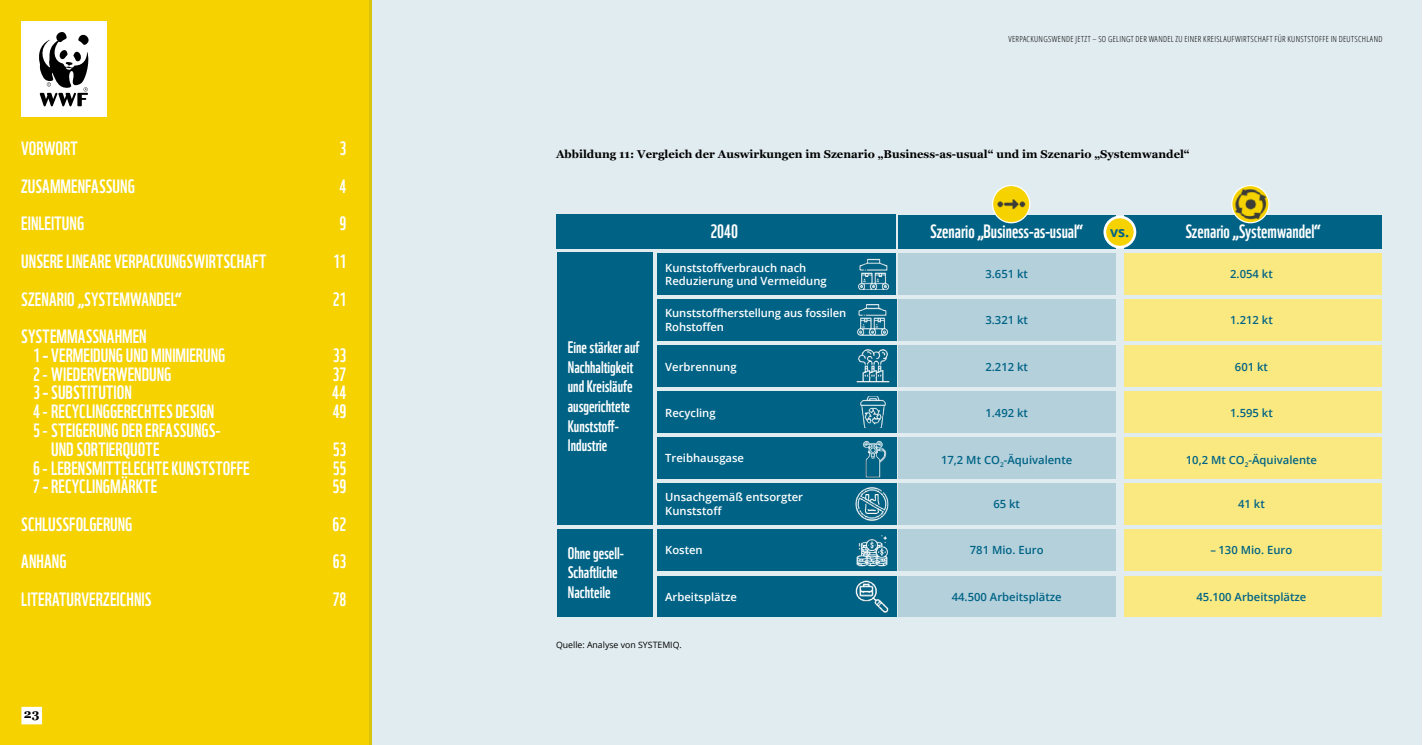
<style>
.page{position:relative;width:1425px;height:745px;background:#fff}
.page>*{position:absolute;margin:0;border:0;box-sizing:border-box;transform-origin:0 0}
.t1{font:18.75px/18.8px "WWF";letter-spacing:.005em;color:#fff}
.t2{font:16.25px/19.5px "WWF";color:#fff}
.t3{font:700 14.12px "Open Sans";color:#006386}
.t4{font:700 12.5px "Georgia";color:#000}
.t5{font:600 11.25px/13.5px "Open Sans";color:#fff}
.t6{font:600 11.25px "Open Sans";color:#006386}
.t7{font:700 11.25px "Georgia";color:#000}
.t8{font:8.75px "Open Sans";color:#000}
.t9{font:300 condensed 8.38px "Open Sans";letter-spacing:.035em;color:#000}
</style>
<div class="page">
<div style="left:0;top:0;width:372px;height:744px;background:#f5d200"></div>
<div style="left:369px;top:0;width:1053px;height:744px;background:#e1ecf0"></div>
<div style="left:557px;top:253px;width:95px;height:271px;background:#006386"></div>
<div style="left:557px;top:529px;width:95px;height:88px;background:#006386"></div>
<div style="left:657px;top:299px;width:239px;height:41px;background:#006386"></div>
<div style="left:657px;top:345px;width:239px;height:41px;background:#006386"></div>
<div style="left:657px;top:391px;width:239px;height:41px;background:#006386"></div>
<div style="left:657px;top:437px;width:239px;height:41px;background:#006386"></div>
<div style="left:657px;top:483px;width:239px;height:41px;background:#006386"></div>
<div style="left:657px;top:529px;width:239px;height:41px;background:#006386"></div>
<div style="left:657px;top:576px;width:239px;height:41px;background:#006386"></div>
<div style="left:898px;top:215px;width:217px;height:33px;background:#006386"></div>
<div style="left:1123px;top:215px;width:258px;height:33px;background:#006386"></div>
<div style="left:898px;top:299px;width:217px;height:41px;background:#b3d0db"></div>
<div style="left:898px;top:345px;width:217px;height:41px;background:#b3d0db"></div>
<div style="left:898px;top:391px;width:217px;height:41px;background:#b3d0db"></div>
<div style="left:898px;top:437px;width:217px;height:41px;background:#b3d0db"></div>
<div style="left:898px;top:483px;width:217px;height:41px;background:#b3d0db"></div>
<div style="left:898px;top:529px;width:217px;height:41px;background:#b3d0db"></div>
<div style="left:898px;top:576px;width:217px;height:41px;background:#b3d0db"></div>
<div style="left:1123px;top:299px;width:258px;height:41px;background:#fae980"></div>
<div style="left:1123px;top:345px;width:258px;height:41px;background:#fae980"></div>
<div style="left:1123px;top:391px;width:258px;height:41px;background:#fae980"></div>
<div style="left:1123px;top:437px;width:258px;height:41px;background:#fae980"></div>
<div style="left:1123px;top:483px;width:258px;height:41px;background:#fae980"></div>
<div style="left:1123px;top:529px;width:258px;height:41px;background:#fae980"></div>
<div style="left:1123px;top:576px;width:258px;height:41px;background:#fae980"></div>
<svg style="left:1103px;top:215px;width:33px;height:33px"></svg>
<img style="left:857px;top:304px;width:31px;height:31px">
<img style="left:860px;top:396px;width:26px;height:31px">
<img style="left:862px;top:440px;width:25px;height:38px">
<img style="left:856px;top:349px;width:33px;height:33px">
<img style="left:855px;top:487px;width:33px;height:33px">
<img style="left:856px;top:535px;width:32px;height:31px">
<img style="left:855px;top:580px;width:33px;height:32px">
<div style="left:556px;top:214px;width:339px;height:34px;background:#006386"></div>
<div style="left:657px;top:253px;width:238px;height:41px;background:#006386"></div>
<img style="left:858px;top:258px;width:31px;height:31px">
<div style="left:898px;top:253px;width:217px;height:41px;background:#b3d0db"></div>
<div style="left:1123px;top:253px;width:258px;height:41px;background:#fae980"></div>
<svg style="left:992px;top:185px;width:37px;height:37px"></svg>
<div style="left:992px;top:185px;width:38px;height:38px;border:1px solid #fff;border-radius:50%"></div>
<svg style="left:1231px;top:185px;width:37px;height:37px"></svg>
<div style="left:1231px;top:185px;width:38px;height:38px;border:1px solid #fff;border-radius:50%"></div>
<img style="left:995px;top:188px;width:32px;height:31px">
<img style="left:1234px;top:188px;width:32px;height:31px">
<div style="left:21px;top:21px;width:85px;height:96px;background:#fff"></div>
<svg style="left:39px;top:32px;width:50px;height:74px"></svg>
<div style="left:21px;top:706px;width:21px;height:18px;background:#fff"></div>
<p class="t1" style="left:21px;top:137px;width:58px">VORWORT</p>
<p class="t1" style="left:339px;top:137px;width:8px">3</p>
<p class="t1" style="left:21px;top:175px;width:115px">ZUSAMMENFASSUNG</p>
<p class="t1" style="left:339px;top:175px;width:8px">4</p>
<p class="t1" style="left:21px;top:212px;width:64px">EINLEITUNG</p>
<p class="t1" style="left:339px;top:212px;width:8px">9</p>
<p class="t1" style="left:21px;top:250px;width:246px">UNSERE LINEARE VERPACKUNGSWIRTSCHAFT</p>
<p class="t1" style="left:333px;top:250px;width:15px">11</p>
<p class="t1" style="left:21px;top:287px;width:162px">SZENARIO „SYSTEMWANDEL“</p>
<p class="t1" style="left:333px;top:287px;width:15px">21</p>
<p class="t1" style="left:33px;top:325px;width:194px;text-indent:-12px">SYSTEMMASSNAHMEN<br>1 – VERMEIDUNG UND MINIMIERUNG</p>
<p class="t1" style="left:333px;top:344px;width:15px">33</p>
<p class="t1" style="left:33px;top:362px;width:140px">2 - WIEDERVERWENDUNG</p>
<p class="t1" style="left:332px;top:362px;width:15px">37</p>
<p class="t1" style="left:33px;top:381px;width:100px">3 –SUBSTITUTION</p>
<p class="t1" style="left:332px;top:381px;width:16px">44</p>
<p class="t1" style="left:33px;top:400px;width:183px">4 - RECYCLINGGERECHTES DESIGN</p>
<p class="t1" style="left:333px;top:400px;width:15px">49</p>
<p class="t1" style="left:51px;top:419px;width:171px;text-indent:-18px">5 - STEIGERUNG DER ERFASSUNGS-<br>UND SORTIERQUOTE</p>
<p class="t1" style="left:333px;top:437px;width:15px">53</p>
<p class="t1" style="left:33px;top:456px;width:218px">6 - LEBENSMITTELECHTE KUNSTSTOFFE</p>
<p class="t1" style="left:333px;top:456px;width:15px">55</p>
<p class="t1" style="left:33px;top:475px;width:126px">7 – RECYCLINGMÄRKTE</p>
<p class="t1" style="left:332px;top:475px;width:15px">59</p>
<p class="t1" style="left:21px;top:512px;width:113px">SCHLUSSFOLGERUNG</p>
<p class="t1" style="left:333px;top:512px;width:15px">62</p>
<p class="t1" style="left:21px;top:550px;width:47px">ANHANG</p>
<p class="t1" style="left:333px;top:550px;width:15px">63</p>
<p class="t1" style="left:21px;top:587px;width:132px">LITERATURVERZEICHNIS</p>
<p class="t1" style="left:333px;top:587px;width:15px">78</p>
<p class="t4" style="left:24px;top:704px;width:17px">23</p>
<p class="t9" style="left:1008px;top:34px;width:375px">VERPACKUNGSWENDE JETZT – SO GELINGT DER WANDEL ZU EINER KREISLAUFWIRTSCHAFT FÜR KUNSTSTOFFE IN DEUTSCHLAND</p>
<p class="t7" style="left:556px;top:145px;width:635px">Abbildung 11: Vergleich der Auswirkungen im Szenario „Business-as-usual“ und im Szenario „Systemwandel“</p>
<p class="t2" style="left:568px;top:336px;width:73px">Eine stärker auf<br>Nachhaltigkeit und Kreisläufe ausgerichtete<br>Kunststoff-<br>Industrie</p>
<p class="t2" style="left:568px;top:541px;width:57px">Ohne gesell-<br>Schaftliche<br>Nachteile</p>
<p class="t1" style="left:710px;top:220px;width:29px">2040</p>
<p class="t1" style="left:930px;top:220px;width:155px">Szenario „Business-as-usual“</p>
<p class="t1" style="left:1185px;top:220px;width:137px">Szenario „Systemwandel“</p>
<p class="t3" style="left:1110px;top:222px;width:21px">vs.</p>
<p class="t5" style="left:665px;top:261px;width:163px">Kunststoffverbrauch nach<br>Reduzierung und Vermeidung</p>
<p class="t5" style="left:665px;top:306px;width:183px">Kunststoffherstellung aus fossilen<br>Rohstoffen</p>
<p class="t5" style="left:665px;top:359px;width:73px">Verbrennung</p>
<p class="t5" style="left:665px;top:405px;width:52px">Recycling</p>
<p class="t5" style="left:665px;top:451px;width:80px">Treibhausgase</p>
<p class="t5" style="left:665px;top:490px;width:139px">Unsachgemäß entsorgter<br>Kunststoff</p>
<p class="t5" style="left:665px;top:542px;width:39px">Kosten</p>
<p class="t5" style="left:665px;top:589px;width:73px">Arbeitsplätze</p>
<p class="t6" style="left:985px;top:266px;width:44px">3.651 kt</p>
<p class="t6" style="left:985px;top:312px;width:44px">3.321 kt</p>
<p class="t6" style="left:985px;top:359px;width:44px">2.212 kt</p>
<p class="t6" style="left:985px;top:405px;width:44px">1.492 kt</p>
<p class="t6" style="left:941px;top:451px;width:133px">17,2 Mt CO<sub>2</sub>-Äquivalente</p>
<p class="t6" style="left:993px;top:496px;width:28px">65 kt</p>
<p class="t6" style="left:969px;top:542px;width:75px">781 Mio. Euro</p>
<p class="t6" style="left:951px;top:589px;width:111px">44.500 Arbeitsplätze</p>
<p class="t6" style="left:1230px;top:266px;width:44px">2.054 kt</p>
<p class="t6" style="left:1230px;top:312px;width:44px">1.212 kt</p>
<p class="t6" style="left:1234px;top:359px;width:35px">601 kt</p>
<p class="t6" style="left:1230px;top:404px;width:44px">1.595 kt</p>
<p class="t6" style="left:1185px;top:451px;width:133px">10,2 Mt CO<sub>2</sub>-Äquivalente</p>
<p class="t6" style="left:1238px;top:496px;width:28px">41 kt</p>
<p class="t6" style="left:1210px;top:542px;width:83px">– 130 Mio. Euro</p>
<p class="t6" style="left:1196px;top:589px;width:111px">45.100 Arbeitsplätze</p>
<p class="t8" style="left:556px;top:638px;width:127px">Quelle: Analyse von SYSTEMIQ.</p>
</div>
